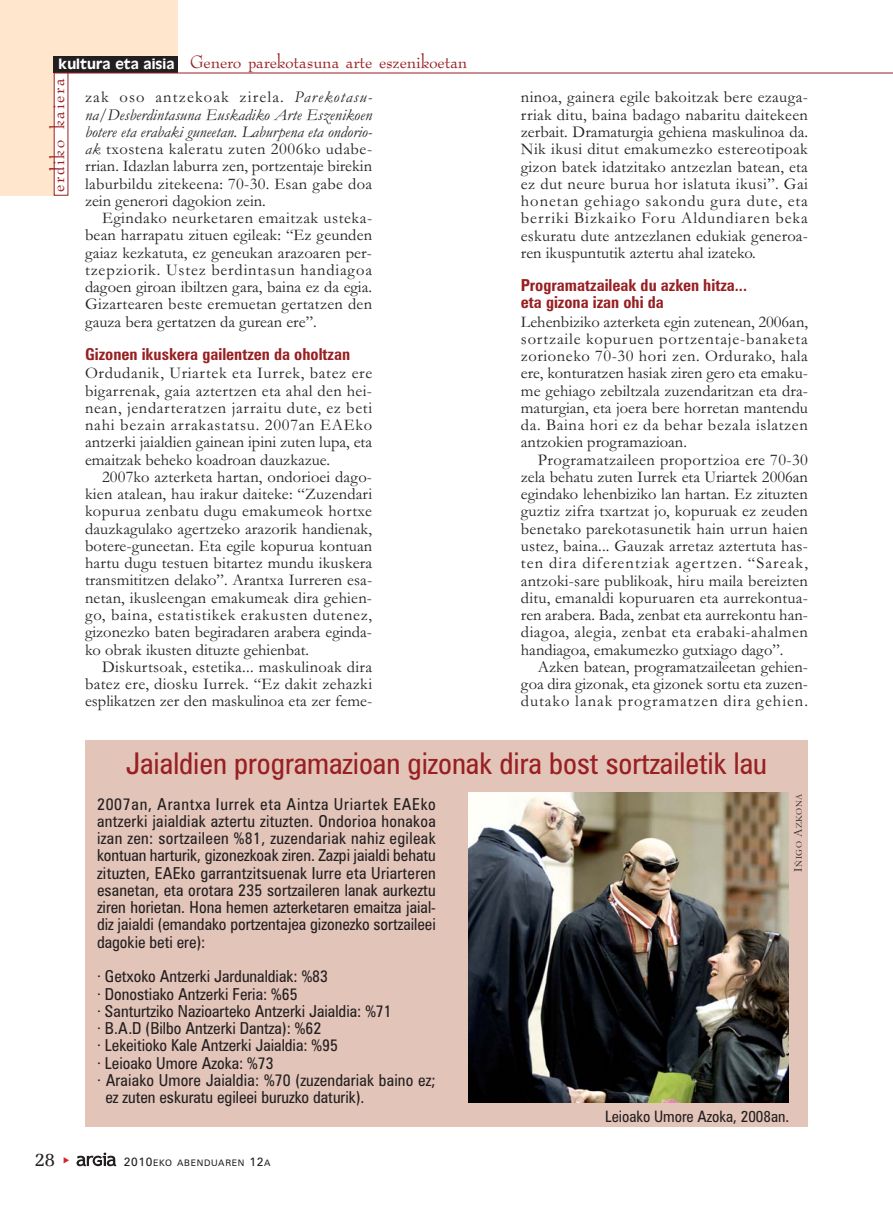
<style>
.page{position:relative;width:893px;height:1212px;background:#fff}
.page>*{position:absolute;margin:0;border:0;box-sizing:border-box;transform-origin:0 0}
.t1{font:condensed 30px "Zurich BT";color:#981f22}
.t2{font:21px "Bernadette";color:#981f22}
.t3{font:21px "Bernadette";letter-spacing:.09em;color:#981f22}
.t4{font:19.5px "Memoir";color:#231f20}
.t5{font:16.5px/17.2px "Garamond";color:#231f20;text-align:justify}
.t6{font:condensed 16.5px/17.2px "Zurich BT";color:#231f20;text-align:justify}
.t7{font:700 condensed 16.5px/17.2px "Zurich BT";color:#981f22}
.t8{font:condensed 15.75px "Zurich BT";color:#231f20}
.t9{font:9px "Zurich BT";letter-spacing:.075em;color:#231f20}
.t10{font:9px "Garamond";letter-spacing:.06em;color:#231f20}
.s1{font-family:"Antique Olive";font-size:15px;color:#fff}
.s2{font-style:italic}
.s3{font-size:12px}
</style>
<div class="page">
<svg style="left:77px;top:1152px;width:39px;height:14px"></svg>
<div style="left:0;top:0;width:178px;height:59px;background:#ffe6cd"></div>
<div style="left:0;top:0;width:61px;height:196px;background:#ffe6cd"></div>
<div style="left:54px;top:73px;width:14px;height:122px;background:#fff"></div>
<div style="left:54px;top:57px;width:124px;height:16px;background:#231f20"></div>
<hr style="left:54px;top:73px;width:839px;height:1px;background:#981f22">
<div style="left:85px;top:741px;width:723px;height:386px;background:#e2c4b9"></div>
<img style="left:468px;top:792px;width:321px;height:311px">
<p class="t2" style="left:59px;top:53px;width:410px"><span class="s1">kultura eta aisia</span> Genero parekotasuna arte eszenikoetan</p>
<p class="t5" style="left:85px;top:90px;width:289px">zak oso antzekoak zirela. <span class="s2">Parekotasu&shy;na/Desberdintasuna Euskadiko Arte Eszenikoen botere eta erabaki guneetan. Laburpena eta ondorio&shy;ak</span> txostena kaleratu zuten 2006ko udabe&shy;rrian. Idazlan laburra zen, portzentaje birekin laburbildu zitekeena: 70-30. Esan gabe doa zein generori dagokion zein.</p>
<p class="t5" style="left:85px;top:211px;width:289px;text-indent:17px">Egindako neurketaren emaitzak usteka&shy;bean harrapatu zituen egileak: “Ez geunden gaiaz kezkatuta, ez geneukan arazoaren per&shy;tzepziorik. Ustez berdintasun handiagoa dagoen giroan ibiltzen gara, baina ez da egia.<br>Gizartearen beste eremuetan gertatzen den gauza bera gertatzen da gurean ere”.</p>
<p class="t7" style="left:85px;top:347px;width:267px">Gizonen ikuskera gailentzen da oholtzan</p>
<p class="t5" style="left:85px;top:366px;width:289px">Ordudanik, Uriartek eta Iurrek, batez ere bigarrenak, gaia aztertzen eta ahal den hei&shy;nean, jendarteratzen jarraitu dute, ez beti nahi bezain arrakastatsu. 2007an EAEko antzerki jaialdien gainean ipini zuten lupa, eta emaitzak beheko koadroan dauzkazue.</p>
<p class="t5" style="left:85px;top:470px;width:289px;text-indent:17px">2007ko azterketa hartan, ondorioei dago&shy;kien atalean, hau irakur daiteke: “Zuzendari kopurua zenbatu dugu emakumeok hortxe dauzkagulako agertzeko arazorik handienak, botere-guneetan. Eta egile kopurua kontuan hartu dugu testuen bitartez mundu ikuskera transmititzen delako”. Arantxa Iurreren esa&shy;netan, ikusleengan emakumeak dira gehien&shy;go, baina, estatistikek erakusten dutenez, gizonezko baten begiradaren arabera eginda&shy;ko obrak ikusten dituzte gehienbat.</p>
<p class="t5" style="left:85px;top:660px;width:289px;text-indent:17px">Diskurtsoak, estetika... maskulinoak dira batez ere, diosku Iurrek. “Ez dakit zehazki esplikatzen zer den maskulinoa eta zer feme-</p>
<p class="t3" style="left:49px;top:192px;width:116px;rotate:-90deg">erdiko kaiera</p>
<p class="t5" style="left:521px;top:91px;width:289px">ninoa, gainera egile bakoitzak bere ezauga&shy;rriak ditu, baina badago nabaritu daitekeen zerbait. Dramaturgia gehiena maskulinoa da.<br>Nik ikusi ditut emakumezko estereotipoak gizon batek idatzitako antzezlan batean, eta ez dut neure burua hor islatuta ikusi”. Gai honetan gehiago sakondu gura dute, eta berriki Bizkaiko Foru Aldundiaren beka eskuratu dute antzezlanen edukiak generoa&shy;ren ikuspuntutik aztertu ahal izateko.</p>
<p class="t7" style="left:521px;top:278px;width:228px">Programatzaileak du azken hitza... eta gizona izan ohi da</p>
<p class="t5" style="left:521px;top:315px;width:289px">Lehenbiziko azterketa egin zutenean, 2006an, sortzaile kopuruen portzentaje-banaketa zorioneko 70-30 hori zen. Ordurako, hala ere, konturatzen hasiak ziren gero eta emaku&shy;me gehiago zebiltzala zuzendaritzan eta dra&shy;maturgian, eta joera bere horretan mantendu da. Baina hori ez da behar bezala islatzen antzokien programazioan.</p>
<p class="t5" style="left:521px;top:453px;width:289px;text-indent:17px">Programatzaileen proportzioa ere 70-30 zela behatu zuten Iurrek eta Uriartek 2006an egindako lehenbiziko lan hartan. Ez zituzten guztiz zifra txartzat jo, kopuruak ez zeuden benetako parekotasunetik hain urrun haien ustez, baina... Gauzak arretaz aztertuta has&shy;ten dira diferentziak agertzen. “Sareak, antzoki-sare publikoak, hiru maila bereizten ditu, emanaldi kopuruaren eta aurrekontua&shy;ren arabera. Bada, zenbat eta aurrekontu han&shy;diagoa, alegia, zenbat eta erabaki-ahalmen handiagoa, emakumezko gutxiago dago”.</p>
<p class="t5" style="left:521px;top:660px;width:289px;text-indent:17px">Azken batean, programatzaileetan gehien&shy;goa dira gizonak, eta gizonek sortu eta zuzen&shy;dutako lanak programatzen dira gehien.</p>
<h1 class="t1" style="left:126px;top:753px;width:643px">Jaialdien programazioan gizonak dira bost sortzailetik lau</h1>
<p class="t6" style="left:97px;top:797px;width:340px">2007an, Arantxa Iurrek eta Aintza Uriartek EAEko antzerki jaialdiak aztertu zituzten. Ondorioa honakoa izan zen: sortzaileen %81, zuzendariak nahiz egileak kontuan harturik, gizonezkoak ziren. Zazpi jaialdi behatu zituzten, EAEko garrantzitsuenak Iurre eta Uriarteren esanetan, eta orotara 235 sortzaileren lanak aurkeztu ziren horietan. Hona hemen azterketaren emaitza jaial&shy;diz jaialdi (emandako portzentajea gizonezko sortzaileei dagokie beti ere):</p>
<p class="t6" style="left:97px;top:969px;width:233px">· Getxoko Antzerki Jardunaldiak: %83</p>
<p class="t6" style="left:97px;top:986px;width:202px">· Donostiako Antzerki Feria: %65</p>
<p class="t6" style="left:97px;top:1004px;width:296px">· Santurtziko Nazioarteko Antzerki Jaialdia: %71</p>
<p class="t6" style="left:97px;top:1021px;width:226px">· B.A.D (Bilbo Antzerki Dantza): %62</p>
<p class="t6" style="left:97px;top:1038px;width:242px">· Lekeitioko Kale Antzerki Jaialdia: %95</p>
<p class="t6" style="left:97px;top:1055px;width:178px">· Leioako Umore Azoka: %73</p>
<p class="t6" style="left:97px;top:1073px;width:340px">· Araiako Umore Jaialdia: %70 (zuzendariak baino ez;</p>
<p class="t6" style="left:106px;top:1090px;width:261px">ez zuten eskuratu egileei buruzko daturik).</p>
<p class="t10" style="left:796px;top:872px;width:80px;rotate:-90deg"><span class="s3">I</span>ÑIGO <span class="s3">A</span>ZKONA</p>
<p class="t4" style="left:35px;top:1151px;width:22px">28</p>
<p class="t9" style="left:124px;top:1160px;width:148px"><span class="s3">2010</span>EKO ABENDUAREN <span class="s3">12</span>A</p>
<p class="t8" style="left:605px;top:1110px;width:185px">Leioako Umore Azoka, 2008an.</p>
</div>
